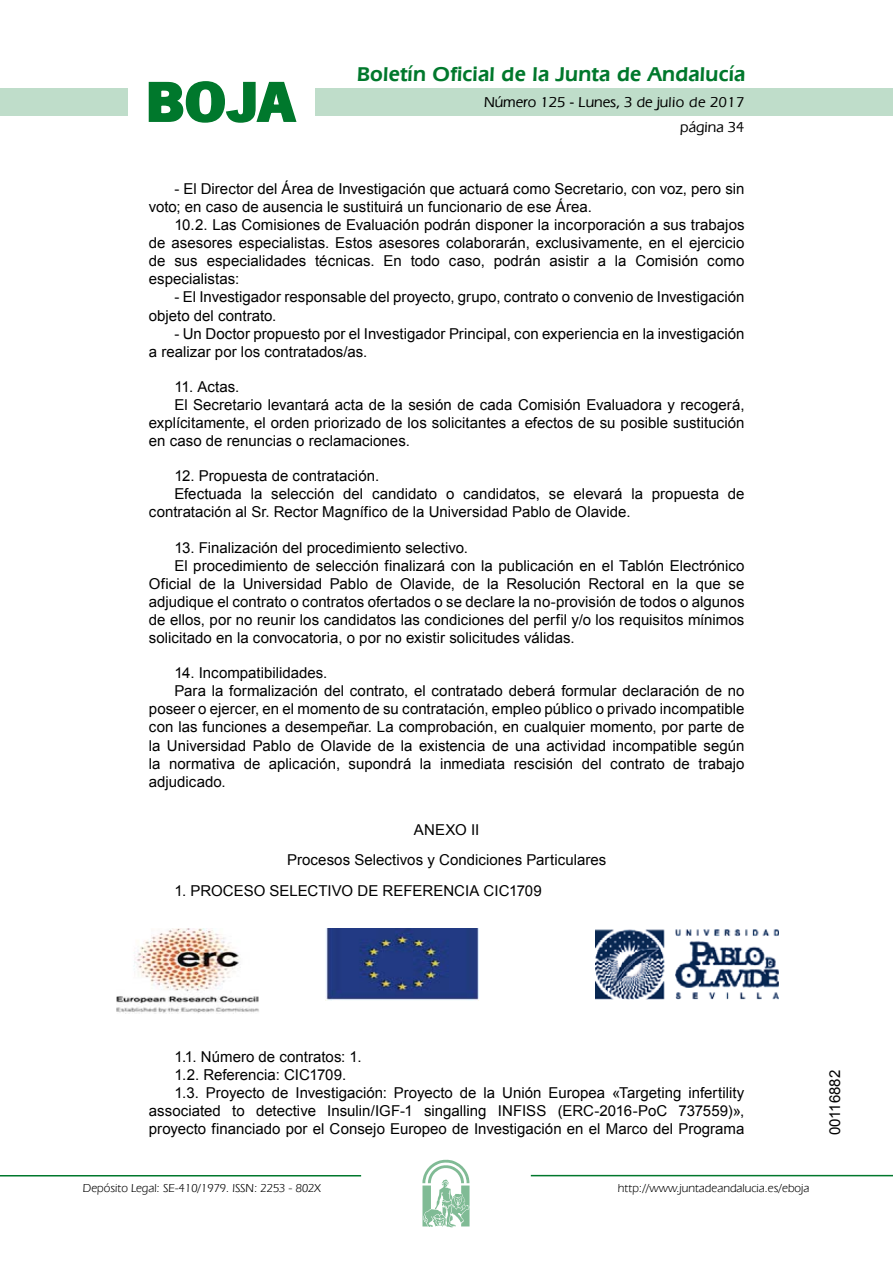
<style>
.page{position:relative;width:893px;height:1263px;background:#fff}
.page>*{position:absolute;margin:0;border:0;box-sizing:border-box;transform-origin:0 0}
.t1{font:700 57.75px "News Got T";color:#00782c;scale:1.14 1}
.t2{font:600 21px "Eras IT Cby BT";letter-spacing:.01em;color:#00782c}
.t3{font:15px/18.1px "Arial";color:#000}
.t4{font:500 15px/24.5px "Eras IT Cby BT";color:#000;text-align:right}
.t5{font:12px "Eras IT Cby BT";color:#000}
</style>
<div class="page">
<div style="left:315px;top:88px;width:577px;height:28px;background:#bfddca"></div>
<div style="left:0;top:88px;width:128px;height:28px;background:#bfddca"></div>
<hr style="left:0;top:1175px;width:361px;height:2px;background:#00782c">
<svg style="left:422px;top:1159px;width:47px;height:68px"></svg>
<hr style="left:531px;top:1175px;width:361px;height:1px;background:#00782c">
<svg style="left:148px;top:81px;width:149px;height:42px"></svg>
<img style="left:326px;top:928px;width:152px;height:72px">
<img style="left:117px;top:928px;width:142px;height:85px">
<img style="left:595px;top:929px;width:184px;height:71px">
<h1 class="t1" style="left:145px;top:68px;width:133px">BOJA</h1>
<h2 class="t2" style="left:357px;top:62px;width:390px">Boletín Oficial de la Junta de Andalucía</h2>
<p class="t4" style="left:484px;top:90px;width:262px">Número 125 - Lunes, 3 de julio de 2017 página 34</p>
<p class="t3" style="left:149px;top:180px;width:597px;text-indent:26px">- El Director del Área de Investigación que actuará como Secretario, con voz, pero sin voto; en caso de ausencia le sustituirá un funcionario de ese Área.</p>
<p class="t3" style="left:149px;top:216px;width:597px;text-align:justify;text-indent:26px">10.2. Las Comisiones de Evaluación podrán disponer la incorporación a sus trabajos de asesores especialistas. Estos asesores colaborarán, exclusivamente, en el ejercicio de sus especialidades técnicas. En todo caso, podrán asistir a la Comisión como especialistas:</p>
<p class="t3" style="left:149px;top:288px;width:597px;text-indent:26px">- El Investigador responsable del proyecto, grupo, contrato o convenio de Investigación objeto del contrato.</p>
<p class="t3" style="left:149px;top:324px;width:597px;text-indent:26px">- Un Doctor propuesto por el Investigador Principal, con experiencia en la investigación a realizar por los contratados/as.</p>
<p class="t3" style="left:174px;top:378px;width:66px">11. Actas.</p>
<p class="t3" style="left:174px;top:396px;width:571px">El Secretario levantará acta de la sesión de cada Comisión Evaluadora y recogerá,</p>
<p class="t3" style="left:149px;top:414px;width:597px">explícitamente, el orden priorizado de los solicitantes a efectos de su posible sustitución</p>
<p class="t3" style="left:149px;top:432px;width:262px">en caso de renuncias o reclamaciones.</p>
<p class="t3" style="left:174px;top:467px;width:206px">12. Propuesta de contratación.</p>
<p class="t3" style="left:174px;top:485px;width:571px">Efectuada la selección del candidato o candidatos, se elevará la propuesta de</p>
<p class="t3" style="left:149px;top:503px;width:483px">contratación al Sr. Rector Magnífico de la Universidad Pablo de Olavide.</p>
<p class="t3" style="left:174px;top:538px;width:295px">13. Finalización del procedimiento selectivo.</p>
<p class="t3" style="left:174px;top:556px;width:571px">El procedimiento de selección finalizará con la publicación en el Tablón Electrónico</p>
<p class="t3" style="left:149px;top:575px;width:597px">Oficial de la Universidad Pablo de Olavide, de la Resolución Rectoral en la que se</p>
<p class="t3" style="left:149px;top:593px;width:597px">adjudique el contrato o contratos ofertados o se declare la no-provisión de todos o algunos</p>
<p class="t3" style="left:149px;top:611px;width:597px">de ellos, por no reunir los candidatos las condiciones del perfil y/o los requisitos mínimos</p>
<p class="t3" style="left:149px;top:629px;width:427px">solicitado en la convocatoria, o por no existir solicitudes válidas.</p>
<p class="t3" style="left:174px;top:664px;width:154px">14. Incompatibilidades.</p>
<p class="t3" style="left:174px;top:682px;width:571px">Para la formalización del contrato, el contratado deberá formular declaración de no</p>
<p class="t3" style="left:149px;top:700px;width:597px">poseer o ejercer, en el momento de su contratación, empleo público o privado incompatible</p>
<p class="t3" style="left:149px;top:718px;width:597px">con las funciones a desempeñar. La comprobación, en cualquier momento, por parte de</p>
<p class="t3" style="left:149px;top:736px;width:597px">la Universidad Pablo de Olavide de la existencia de una actividad incompatible según</p>
<p class="t3" style="left:149px;top:754px;width:597px">la normativa de aplicación, supondrá la inmediata rescisión del contrato de trabajo</p>
<p class="t3" style="left:149px;top:773px;width:78px">adjudicado.</p>
<p class="t3" style="left:287px;top:814px;width:321px;line-height:30.9px;text-align:center">ANEXO II<br>Procesos Selectivos y Condiciones Particulares</p>
<p class="t3" style="left:174px;top:882px;width:369px">1. PROCESO SELECTIVO DE REFERENCIA CIC1709</p>
<p class="t3" style="left:174px;top:1048px;width:188px">1.1. Número de contratos: 1.</p>
<p class="t3" style="left:174px;top:1066px;width:173px">1.2. Referencia: CIC1709.</p>
<p class="t3" style="left:174px;top:1084px;width:571px">1.3. Proyecto de Investigación: Proyecto de la Unión Europea «Targeting infertility</p>
<p class="t3" style="left:149px;top:1102px;width:597px">associated to detective Insulin/IGF-1 singalling INFISS (ERC-2016-PoC 737559)»,</p>
<p class="t3" style="left:149px;top:1120px;width:597px">proyecto financiado por el Consejo Europeo de Investigación en el Marco del Programa</p>
<p class="t5" style="left:83px;top:1181px;width:239px">Depósito Legal: SE-410/1979. ISSN: 2253 - 802X</p>
<p class="t5" style="left:618px;top:1181px;width:193px">http://www.juntadeandalucia.es/eboja</p>
<p class="t3" style="left:826px;top:1135px;width:67px;rotate:-90deg">00116882</p>
</div>
